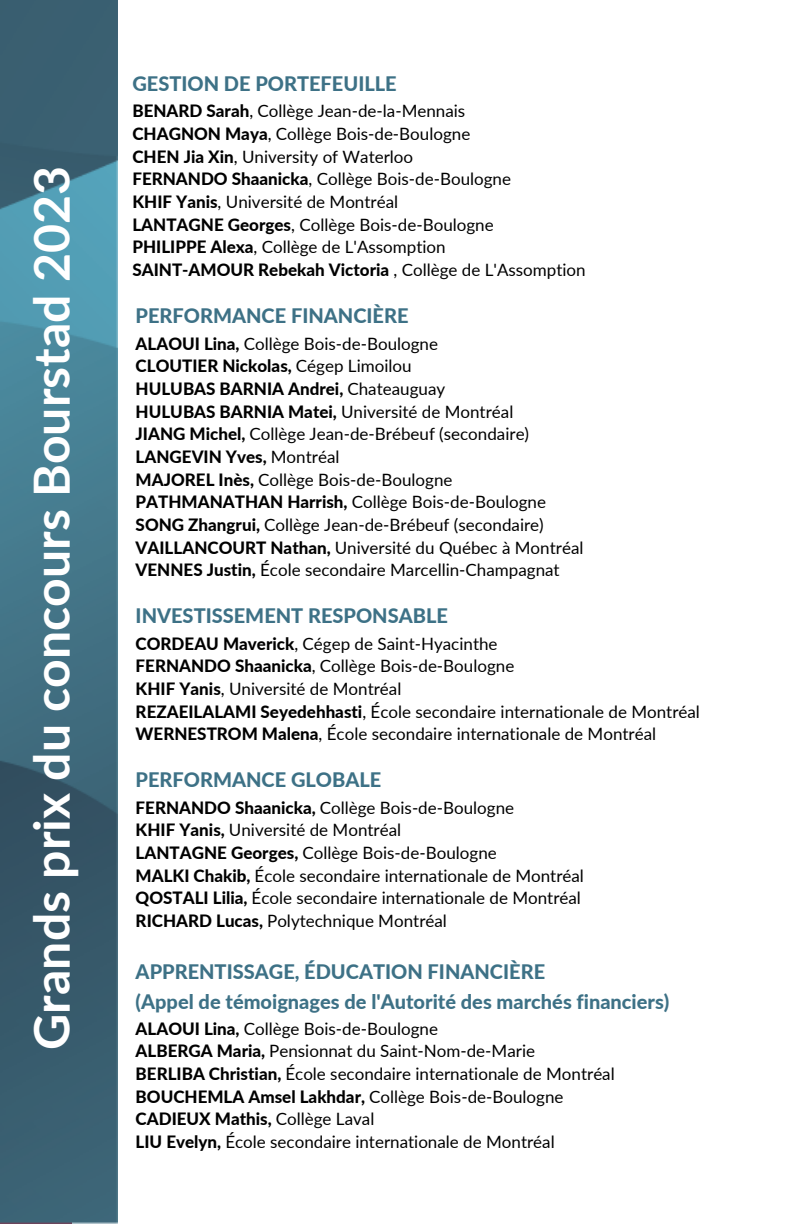
<style>
.page{position:relative;width:792px;height:1224px;background:#fff}
.page>*{position:absolute;margin:0;border:0;box-sizing:border-box;transform-origin:0 0}
.t1{font:700 50px "Lato";color:#fff}
.t2{font:800 20px "Lato";color:#3d7186}
.t3{font:17px "Lato";color:#000}
.t4{font:800 17px "Lato";color:#000}
.s1{font-weight:800}
.s2{font-weight:400}
</style>
<div class="page">
<img style="left:0;top:0;width:117px;height:1224px">
<p class="t1" style="left:21px;top:1050px;width:885px;rotate:-90deg">Grands prix du concours Bourstad 2023</p>
<p class="t2" style="left:132px;top:71px;width:266px">GESTION DE PORTEFEUILLE</p>
<p class="t3" style="left:132px;top:100px;width:334px"><span class="s1">BENARD Sarah</span>, Collège Jean-de-la-Mennais</p>
<p class="t3" style="left:132px;top:123px;width:339px"><span class="s1">CHAGNON Maya</span>, Collège Bois-de-Boulogne</p>
<p class="t3" style="left:132px;top:146px;width:282px"><span class="s1">CHEN Jia Xin</span>, University of Waterloo</p>
<p class="t3" style="left:132px;top:168px;width:380px"><span class="s1">FERNANDO Shaanicka</span>, Collège Bois-de-Boulogne</p>
<p class="t3" style="left:132px;top:191px;width:267px"><span class="s1">KHIF Yanis</span>, Université de Montréal</p>
<p class="t3" style="left:132px;top:214px;width:363px"><span class="s1">LANTAGNE Georges</span>, Collège Bois-de-Boulogne</p>
<p class="t3" style="left:132px;top:236px;width:315px"><span class="s1">PHILIPPE Alexa</span>, Collège de L'Assomption</p>
<p class="t4" style="left:132px;top:259px;width:455px">SAINT-AMOUR Rebekah Victoria <span class="s2">, Collège de L'Assomption</span></p>
<p class="t2" style="left:136px;top:304px;width:274px">PERFORMANCE FINANCIÈRE</p>
<p class="t3" style="left:136px;top:333px;width:304px"><span class="s1">ALAOUI Lina,</span> Collège Bois-de-Boulogne</p>
<p class="t4" style="left:136px;top:355px;width:277px">CLOUTIER Nickolas, <span class="s2">Cégep Limoilou</span></p>
<p class="t4" style="left:136px;top:378px;width:311px">HULUBAS BARNIA Andrei, <span class="s2">Chateauguay</span></p>
<p class="t3" style="left:136px;top:401px;width:379px"><span class="s1">HULUBAS BARNIA Matei,</span> Université de Montréal</p>
<p class="t3" style="left:136px;top:423px;width:395px"><span class="s1">JIANG Michel,</span> Collège Jean-de-Brébeuf (secondaire)</p>
<p class="t4" style="left:136px;top:446px;width:205px">LANGEVIN Yves, <span class="s2">Montréal</span></p>
<p class="t3" style="left:136px;top:469px;width:318px"><span class="s1">MAJOREL Inès,</span> Collège Bois-de-Boulogne</p>
<p class="t3" style="left:136px;top:491px;width:412px"><span class="s1">PATHMANATHAN Harrish,</span> Collège Bois-de-Boulogne</p>
<p class="t3" style="left:136px;top:514px;width:410px"><span class="s1">SONG Zhangrui,</span> Collège Jean-de-Brébeuf (secondaire)</p>
<p class="t3" style="left:136px;top:537px;width:449px"><span class="s1">VAILLANCOURT Nathan,</span> Université du Québec à Montréal</p>
<p class="t3" style="left:136px;top:559px;width:426px"><span class="s1">VENNES Justin,</span> École secondaire Marcellin-Champagnat</p>
<p class="t2" style="left:136px;top:604px;width:314px">INVESTISSEMENT RESPONSABLE</p>
<p class="t3" style="left:136px;top:633px;width:363px"><span class="s1">CORDEAU Maverick</span>, Cégep de Saint-Hyacinthe</p>
<p class="t3" style="left:136px;top:655px;width:380px"><span class="s1">FERNANDO Shaanicka</span>, Collège Bois-de-Boulogne</p>
<p class="t3" style="left:136px;top:678px;width:267px"><span class="s1">KHIF Yanis</span>, Université de Montréal</p>
<p class="t3" style="left:136px;top:701px;width:566px"><span class="s1">REZAEILALAMI Seyedehhasti</span>, École secondaire internationale de Montréal</p>
<p class="t3" style="left:136px;top:723px;width:522px"><span class="s1">WERNESTROM Malena</span>, École secondaire internationale de Montréal</p>
<p class="t2" style="left:136px;top:768px;width:247px">PERFORMANCE GLOBALE</p>
<p class="t3" style="left:136px;top:797px;width:380px"><span class="s1">FERNANDO Shaanicka,</span> Collège Bois-de-Boulogne</p>
<p class="t3" style="left:136px;top:820px;width:267px"><span class="s1">KHIF Yanis,</span> Université de Montréal</p>
<p class="t3" style="left:136px;top:842px;width:363px"><span class="s1">LANTAGNE Georges,</span> Collège Bois-de-Boulogne</p>
<p class="t3" style="left:136px;top:865px;width:450px"><span class="s1">MALKI Chakib,</span> École secondaire internationale de Montréal</p>
<p class="t3" style="left:136px;top:888px;width:447px"><span class="s1">QOSTALI Lilia,</span> École secondaire internationale de Montréal</p>
<p class="t3" style="left:136px;top:910px;width:313px"><span class="s1">RICHARD Lucas,</span> Polytechnique Montréal</p>
<p class="t2" style="left:136px;top:959px;width:411px">APPRENTISSAGE, ÉDUCATION FINANCIÈRE</p>
<p class="t2" style="left:136px;top:989px;width:535px">(Appel de témoignages de l'Autorité des marchés financiers)</p>
<p class="t3" style="left:136px;top:1018px;width:304px"><span class="s1">ALAOUI Lina,</span> Collège Bois-de-Boulogne</p>
<p class="t3" style="left:136px;top:1041px;width:401px"><span class="s1">ALBERGA Maria,</span> Pensionnat du Saint-Nom-de-Marie</p>
<p class="t3" style="left:136px;top:1063px;width:481px"><span class="s1">BERLIBA Christian,</span> École secondaire internationale de Montréal</p>
<p class="t3" style="left:136px;top:1086px;width:429px"><span class="s1">BOUCHEMLA Amsel Lakhdar,</span> Collège Bois-de-Boulogne</p>
<p class="t4" style="left:136px;top:1109px;width:240px">CADIEUX Mathis, <span class="s2">Collège Laval</span></p>
<p class="t3" style="left:136px;top:1131px;width:421px"><span class="s1">LIU Evelyn,</span> École secondaire internationale de Montréal</p>
</div>
